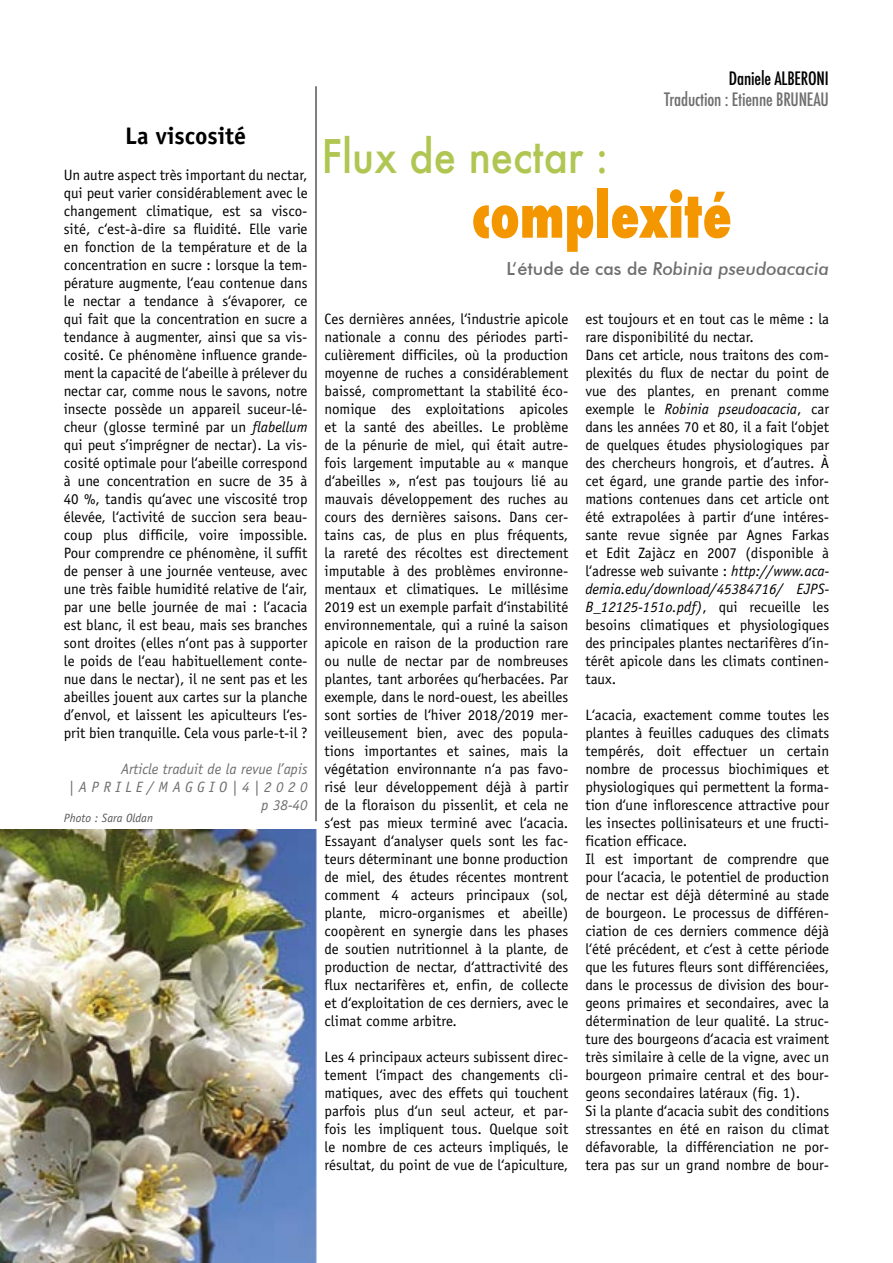
<style>
.page{position:relative;width:893px;height:1263px;background:#fff}
.page>*{position:absolute;margin:0;border:0;box-sizing:border-box;transform-origin:0 0}
.t1{font:800 condensed 60px "Futura";color:#f49600;scale:.9 1}
.t2{font:500 45px "Futura";color:#b0c652;scale:.9 1}
.t3{font:700 24px "Officina Sans";color:#000}
.t4{font:italic 500 18px "Futura BT";color:#706f6f}
.t5{font:500 condensed 18px "Futura";letter-spacing:-.01em;color:#706f6f}
.t6{font:500 condensed 18px "Futura";letter-spacing:-.01em;color:#000}
.t7{font:15px/18px "Officina Sans";color:#000;text-align:justify}
.t8{font:italic 15px/18px "Officina Sans";color:#706f6f;text-align:right}
.t9{font:italic 12px "Officina Sans";color:#575756}
.s1{font-style:italic}
.s2{font-style:normal}
</style>
<div class="page">
<hr style="left:316px;top:86px;width:1px;height:735px;background:#000">
<img style="left:0;top:829px;width:317px;height:434px">
<h3 class="t3" style="left:125px;top:121px;width:122px">La viscosité</h3>
<p class="t7" style="left:64px;top:166px;width:245px">Un autre aspect très important du nectar, qui peut varier considérablement avec le changement climatique, est sa visco&shy;sité, c‘est-à-dire sa fluidité. Elle varie en fonction de la température et de la concentration en sucre : lorsque la tem&shy;pérature augmente, l‘eau contenue dans le nectar a tendance à s‘évaporer, ce qui fait que la concentration en sucre a tendance à augmenter, ainsi que sa vis&shy;cosité. Ce phénomène influence grande&shy;ment la capacité de l‘abeille à prélever du nectar car, comme nous le savons, notre insecte possède un appareil suceur-lé&shy;cheur (glosse terminé par un <span class="s1">flabellum </span>qui peut s’imprégner de nectar). La vis&shy;cosité optimale pour l‘abeille correspond à une concentration en sucre de 35 à 40 %, tandis qu‘avec une viscosité trop élevée, l‘activité de succion sera beau&shy;coup plus difficile, voire impossible.<br>Pour comprendre ce phénomène, il suffit de penser à une journée venteuse, avec une très faible humidité relative de l‘air, par une belle journée de mai : l‘acacia est blanc, il est beau, mais ses branches sont droites (elles n‘ont pas à supporter le poids de l‘eau habituellement conte&shy;nue dans le nectar), il ne sent pas et les abeilles jouent aux cartes sur la planche d’envol, et laissent les apiculteurs l‘es&shy;prit bien tranquille. Cela vous parle-t-il ?</p>
<p class="t8" style="left:69px;top:760px;width:240px">Article traduit de la revue l’apis<br>| A P R I L E / M A G G I O | 4 | 2 0 2 0 p 38-40</p>
<p class="t9" style="left:64px;top:811px;width:91px">Photo : Sara Oldan</p>
<p class="t6" style="left:729px;top:67px;width:101px">Daniele ALBERONI</p>
<p class="t5" style="left:664px;top:88px;width:166px">Traduction : Etienne BRUNEAU</p>
<h2 class="t2" style="left:322px;top:126px;width:320px">Flux de nectar :</h2>
<h1 class="t1" style="left:472px;top:175px;width:291px">complexité</h1>
<p class="t4" style="left:506px;top:257px;width:324px"><span class="s2">L‘étude de cas de</span> Robinia pseudoacacia</p>
<p class="t7" style="left:325px;top:310px;width:245px">Ces dernières années, l‘industrie apicole nationale a connu des périodes parti&shy;culièrement difficiles, où la production moyenne de ruches a considérablement baissé, compromettant la stabilité éco&shy;nomique des exploitations apicoles et la santé des abeilles. Le problème de la pénurie de miel, qui était autre&shy;fois largement imputable au « manque d‘abeilles », n‘est pas toujours lié au mauvais développement des ruches au cours des dernières saisons. Dans cer&shy;tains cas, de plus en plus fréquents, la rareté des récoltes est directement imputable à des problèmes environne&shy;mentaux et climatiques. Le millésime 2019 est un exemple parfait d‘instabilité environnementale, qui a ruiné la saison apicole en raison de la production rare ou nulle de nectar par de nombreuses plantes, tant arborées qu‘herbacées. Par exemple, dans le nord-ouest, les abeilles sont sorties de l‘hiver 2018/2019 mer&shy;veilleusement bien, avec des popula&shy;tions importantes et saines, mais la végétation environnante n‘a pas favo&shy;risé leur développement déjà à partir de la floraison du pissenlit, et cela ne s‘est pas mieux terminé avec l‘acacia.<br>Essayant d‘analyser quels sont les fac&shy;teurs déterminant une bonne production de miel, des études récentes montrent comment 4 acteurs principaux (sol, plante, micro-organismes et abeille) coopèrent en synergie dans les phases de soutien nutritionnel à la plante, de production de nectar, d‘attractivité des flux nectarifères et, enfin, de collecte et d‘exploitation de ces derniers, avec le climat comme arbitre.</p>
<p class="t7" style="left:325px;top:1048px;width:245px">Les 4 principaux acteurs subissent direc&shy;tement l‘impact des changements cli&shy;matiques, avec des effets qui touchent parfois plus d‘un seul acteur, et par&shy;fois les impliquent tous. Quelque soit le nombre de ces acteurs impliqués, le résultat, du point de vue de l‘apiculture,</p>
<p class="t7" style="left:585px;top:310px;width:245px;text-align:left">est toujours et en tout cas le même : la rare disponibilité du nectar.<br>Dans cet article, nous traitons des com&shy;plexités du flux de nectar du point de vue des plantes, en prenant comme exemple le <span class="s1">Robinia pseudoacacia</span>, car dans les années 70 et 80, il a fait l‘objet de quelques études physiologiques par des chercheurs hongrois, et d’autres. À cet égard, une grande partie des infor&shy;mations contenues dans cet article ont été extrapolées à partir d‘une intéres&shy;sante revue signée par Agnes Farkas et Edit Zajàcz en 2007 (disponible à l‘adresse web suivante : <span class="s1">http://www.aca&shy;demia.edu/download/45384716/ EJPS-B_12125-151o.pdf)</span>, qui recueille les besoins climatiques et physiologiques des principales plantes nectarifères d’in&shy;térêt apicole dans les climats continen&shy;taux.</p>
<p class="t7" style="left:585px;top:706px;width:245px;text-align:left">L‘acacia, exactement comme toutes les plantes à feuilles caduques des climats tempérés, doit effectuer un certain nombre de processus biochimiques et physiologiques qui permettent la forma&shy;tion d‘une inflorescence attractive pour les insectes pollinisateurs et une fructi&shy;fication efficace.<br>Il est important de comprendre que pour l‘acacia, le potentiel de production de nectar est déjà déterminé au stade de bourgeon. Le processus de différen&shy;ciation de ces derniers commence déjà l‘été précédent, et c‘est à cette période que les futures fleurs sont différenciées, dans le processus de division des bour&shy;geons primaires et secondaires, avec la détermination de leur qualité. La struc&shy;ture des bourgeons d‘acacia est vraiment très similaire à celle de la vigne, avec un bourgeon primaire central et des bour&shy;geons secondaires latéraux (fig. 1).<br>Si la plante d‘acacia subit des conditions stressantes en été en raison du climat défavorable, la différenciation ne por&shy;tera pas sur un grand nombre de bour-</p>
</div>
